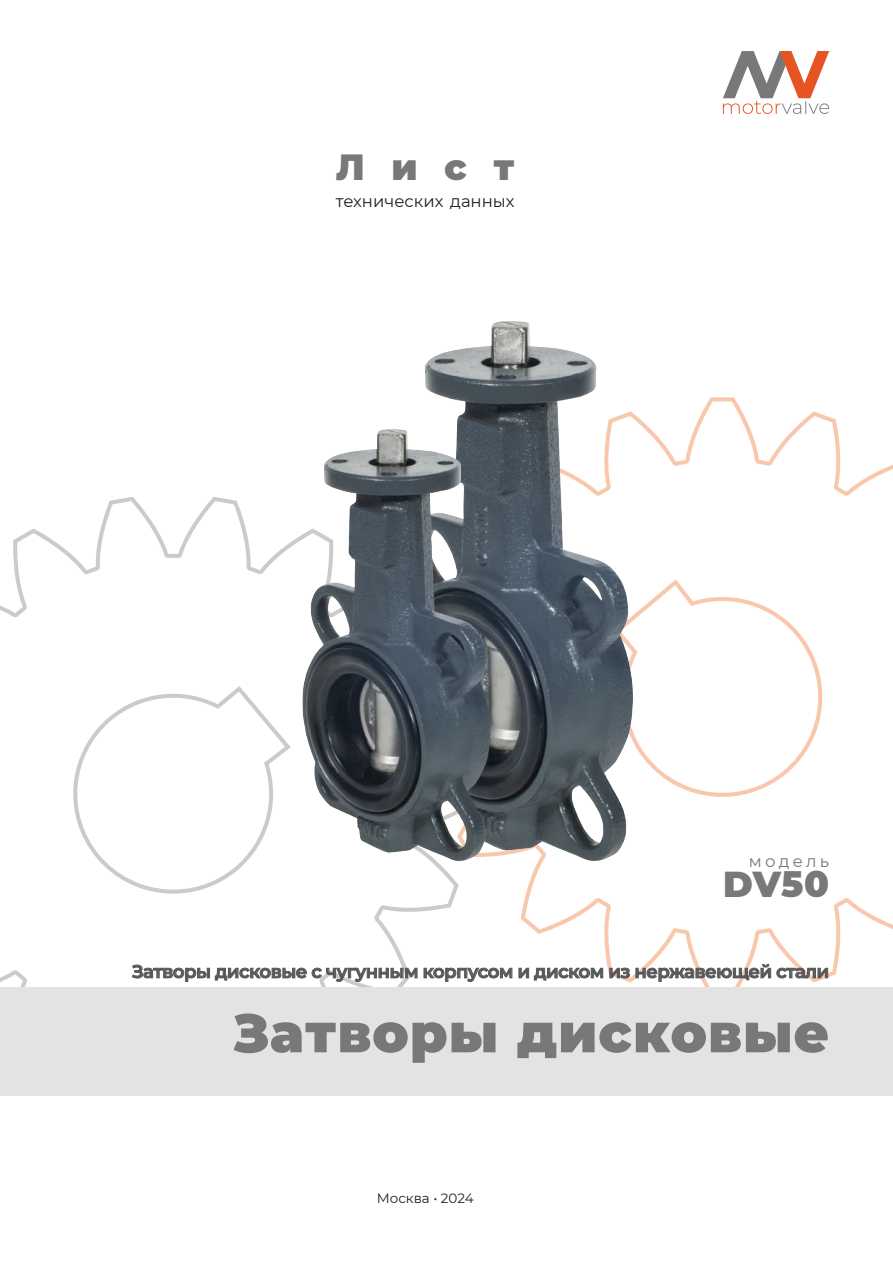
<style>
.page{position:relative;width:893px;height:1263px;background:#fff}
.page>*{position:absolute;margin:0;border:0;box-sizing:border-box;transform-origin:0 0}
.t1{font:900 54px "Montserrat";letter-spacing:.02em;color:#787779}
.t2{font:900 36px "Montserrat";letter-spacing:.38em;color:#787779}
.t3{font:600 18px "Montserrat";letter-spacing:-.025em;color:#57585a}
.t4{font:16.5px "Montserrat";color:#231f20}
.t5{font:16.5px "Montserrat";letter-spacing:.2em;color:#787779}
.t6{font:13.5px "Montserrat";color:#231f20}
</style>
<div class="page">
<svg style="left:0;top:497px;width:425px;height:490px"></svg>
<svg style="left:425px;top:397px;width:468px;height:590px"></svg>
<div style="left:0;top:987px;width:893px;height:108px;background:#e4e3e3"></div>
<svg style="left:723px;top:51px;width:106px;height:63px"></svg>
<img style="left:302px;top:324px;width:332px;height:538px">
<svg style="left:132px;top:965px;width:285px;height:22px"></svg>
<svg style="left:424px;top:968px;width:88px;height:14px"></svg>
<svg style="left:519px;top:968px;width:84px;height:19px"></svg>
<svg style="left:609px;top:968px;width:21px;height:10px"></svg>
<svg style="left:636px;top:964px;width:135px;height:18px"></svg>
<svg style="left:777px;top:968px;width:51px;height:19px"></svg>
<h2 class="t2" style="left:336px;top:140px;width:180px">Лист</h2>
<p class="t4" style="left:336px;top:190px;width:180px">технических данных</p>
<p class="t5" style="left:749px;top:850px;width:82px">модель</p>
<h2 class="t2" style="left:723px;top:857px;width:107px">DV50</h2>
<p class="t3" style="left:132px;top:959px;width:699px">Затворы дисковые с чугунным корпусом и диском из нержавеющей стали</p>
<h1 class="t1" style="left:233px;top:992px;width:598px">Затворы дисковые</h1>
<p class="t6" style="left:377px;top:1189px;width:98px">Москва • 2024</p>
</div>
